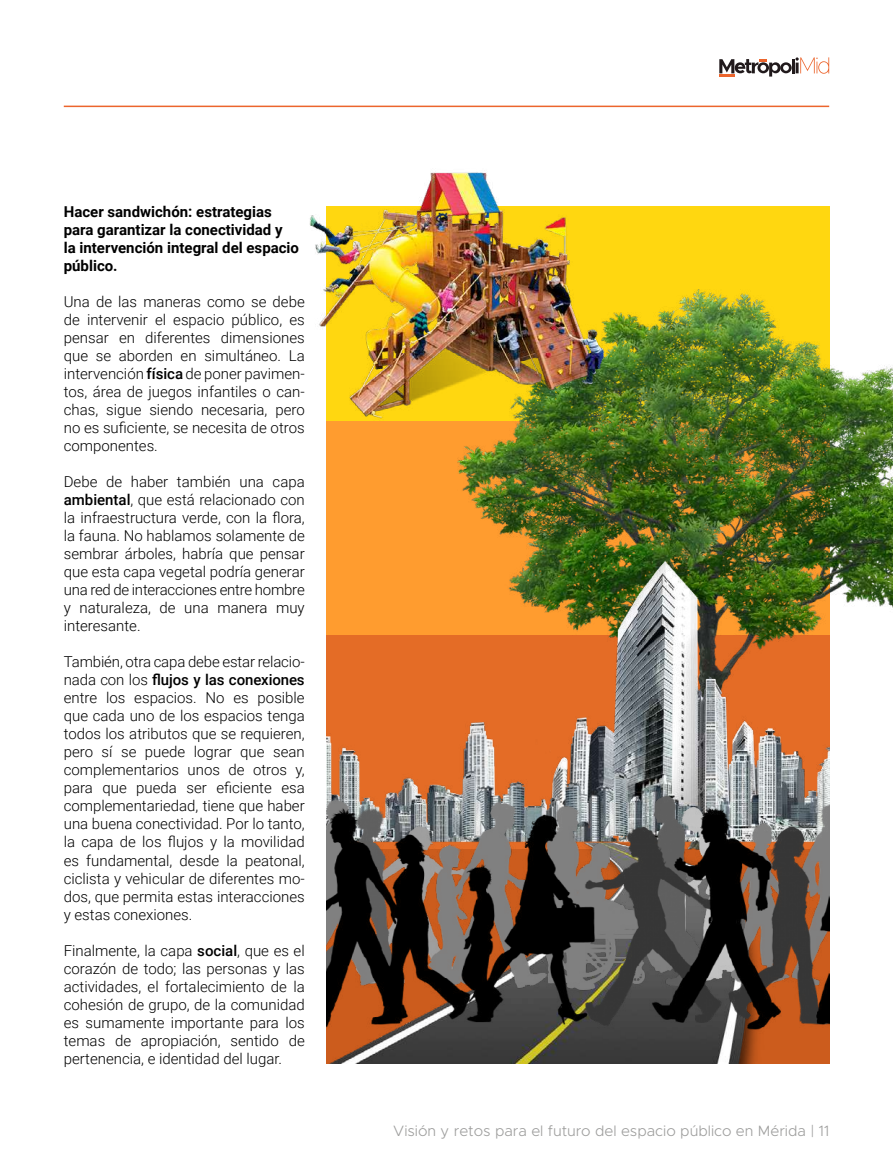
<style>
.page{position:relative;width:893px;height:1170px;background:#fff}
.page>*{position:absolute;margin:0;border:0;box-sizing:border-box;transform-origin:0 0}
.t1{font:300 15px/18px "Roboto";color:#000;text-align:justify}
.t2{font:700 15px/18px "Roboto";color:#000}
.t3{font:300 15px "Metropolis";color:#9d9d9c}
.s1{font-weight:500}
</style>
<div class="page">
<hr style="left:64px;top:106px;width:765px;height:1px;background:#ec652d">
<svg style="left:719px;top:57px;width:110px;height:20px"></svg>
<div style="left:326px;top:420px;width:503px;height:214px;background:#ff9c2f"></div>
<div style="left:326px;top:206px;width:503px;height:214px;background:#ffd710"></div>
<img style="left:457px;top:290px;width:436px;height:559px">
<img style="left:309px;top:172px;width:400px;height:248px">
<img style="left:326px;top:560px;width:503px;height:197px">
<img style="left:326px;top:757px;width:503px;height:306px">
<p class="t2" style="left:64px;top:202px;width:237px">Hacer sandwichón: estrategias para garantizar la conectividad y<br>la intervención integral del espacio público.</p>
<p class="t1" style="left:64px;top:292px;width:242px">Una de las maneras como se debe de intervenir el espacio público, es pensar en diferentes dimensiones que se aborden en simultáneo. La intervención <span class="s1">física</span> de poner pavimen&shy;tos, área de juegos infantiles o can&shy;chas, sigue siendo necesaria, pero no es suficiente, se necesita de otros componentes.</p>
<p class="t1" style="left:64px;top:472px;width:242px">Debe de haber también una capa <span class="s1">ambiental</span>, que está relacionado con la infraestructura verde, con la flora, la fauna. No hablamos solamente de sembrar árboles, habría que pensar que esta capa vegetal podría generar una red de interacciones entre hombre y naturaleza, de una manera muy interesante.</p>
<p class="t1" style="left:64px;top:652px;width:242px">También, otra capa debe estar relacio&shy;nada con los <span class="s1">flujos y las conexiones </span>entre los espacios. No es posible que cada uno de los espacios tenga todos los atributos que se requieren, pero sí se puede lograr que sean complementarios unos de otros y, para que pueda ser eficiente esa complementariedad, tiene que haber una buena conectividad. Por lo tanto, la capa de los flujos y la movilidad es fundamental, desde la peatonal, ciclista y vehicular de diferentes mo&shy;dos, que permita estas interacciones y estas conexiones.</p>
<p class="t1" style="left:64px;top:940px;width:242px">Finalmente, la capa <span class="s1">social</span>, que es el corazón de todo; las personas y las actividades, el fortalecimiento de la cohesión de grupo, de la comunidad es sumamente importante para los temas de apropiación, sentido de pertenencia, e identidad del lugar.</p>
<p class="t3" style="left:393px;top:1121px;width:437px">Visión y retos para el futuro del espacio público en Mérida | 11</p>
</div>
